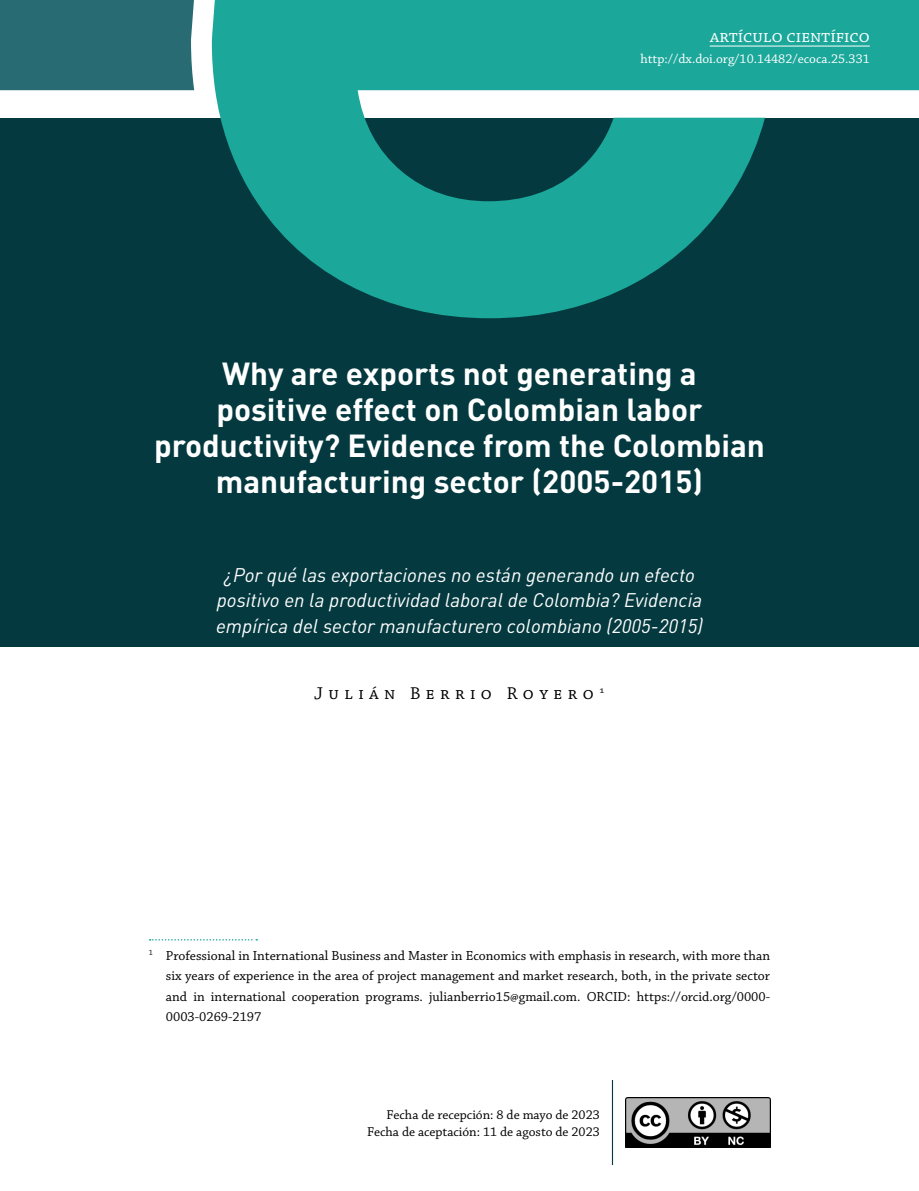
<style>
.page{position:relative;width:919px;height:1191px;background:#fff}
.page>*{position:absolute;margin:0;border:0;box-sizing:border-box;transform-origin:0 0}
.Título_de_Art{font:700 31.5px/36px "DIN Pro";color:#fff;text-align:center}
.Titulo_inglés_2{font:italic 19.5px/25.5px "DIN";color:#fff;text-align:center}
.Autores_0{font:18px "Chaparral Pro";letter-spacing:.3em;color:#000}
.t1{font:18px "Chaparral Pro";color:#fff}
.Datos_autores{font:13.8px/20.2px "Chaparral Pro";color:#000;text-align:justify}
.t2{font:13.5px "Chaparral Pro";color:#000}
.t3{font:13.5px "Chaparral Pro";color:#fff}
</style>
<div class="page">
<div style="left:0;top:118px;width:918px;height:528px;background:#043a3f"></div>
<svg style="left:212px;top:0;width:706px;height:318px;fill:#1ba79a"></svg>
<div style="left:0;top:0;width:194px;height:90px;background:#296b73"></div>
<img style="left:625px;top:1097px;width:145px;height:50px">
<hr style="left:612px;top:1080px;width:1px;height:85px;background:#043a3f">
<svg style="left:150px;top:939px;width:107px;height:1px"></svg>
<hr style="left:709px;top:46px;width:160px;height:1px;background:#fff">
<p class="t1" style="left:709px;top:26px;width:161px">artículo científico</p>
<p class="t3" style="left:640px;top:51px;width:231px">http://dx.doi.org/10.14482/ecoca.25.331</p>
<p class="Título_de_Art" style="left:154px;top:354px;width:612px">Why are exports not generating a<br>positive effect on Colombian labor productivity? Evidence from the Colombian manufacturing sector (2005-2015)</p>
<p class="Titulo_inglés_2" style="left:216px;top:562px;width:488px">¿Por qué las exportaciones no están generando un efecto positivo en la productividad laboral de Colombia? Evidencia empírica del sector manufacturero colombiano (2005-2015)</p>
<p class="Autores_0" style="left:314px;top:684px;width:292px">Julián Berrio Royero <sup>1</sup></p>
<p class="Datos_autores" style="left:166px;top:946px;width:605px;text-indent:-17px"><sup>1</sup> Professional in International Business and Master in Economics with emphasis in research, with more than six years of experience in the area of project management and market research, both, in the private sector and in international cooperation programs. julianberrio15@gmail.com. ORCID: https://orcid.org/0000- 0003-0269-2197</p>
<p class="t2" style="left:386px;top:1107px;width:215px">Fecha de recepción: 8 de mayo de 2023</p>
<p class="t2" style="left:367px;top:1124px;width:234px">Fecha de aceptación: 11 de agosto de 2023</p>
</div>
